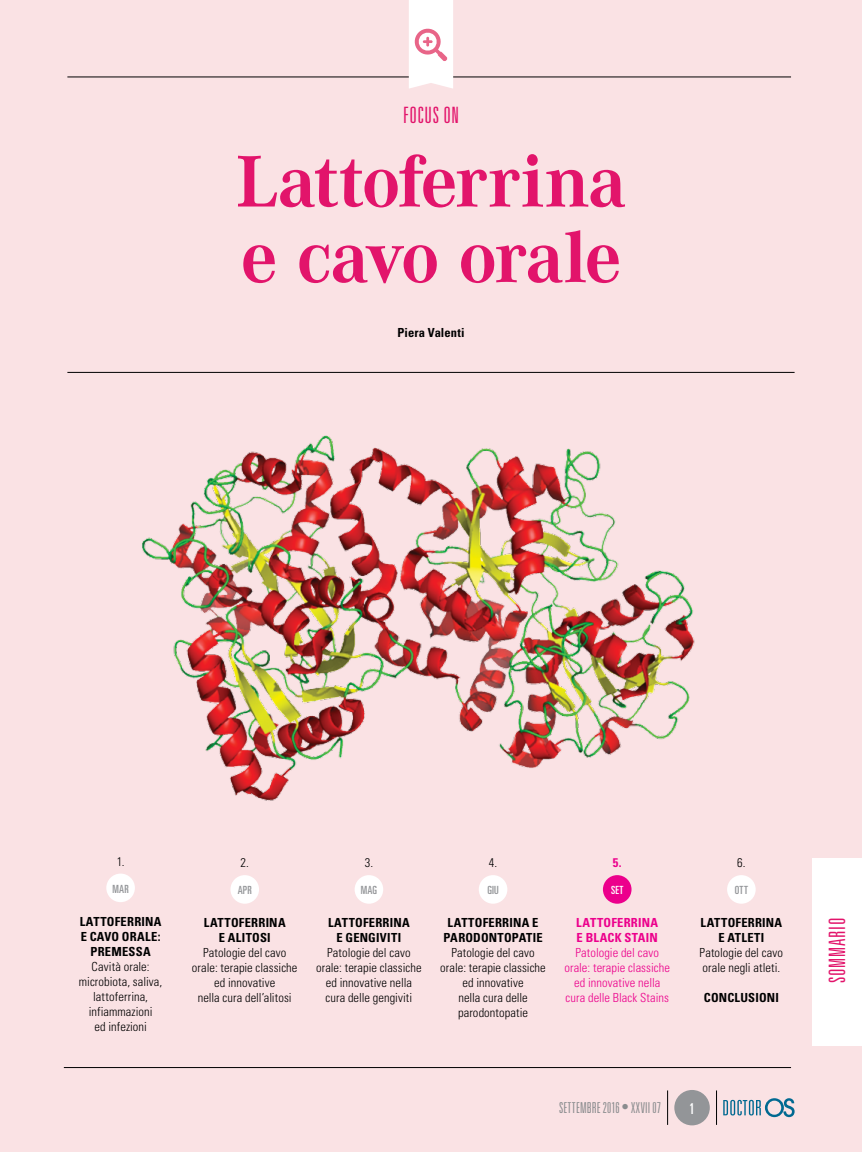
<style>
.page{position:relative;width:862px;height:1152px;background:#fff}
.page>*{position:absolute;margin:0;border:0;box-sizing:border-box;transform-origin:0 0}
.t1{font:700 71.5px/75.5px "Corporate ABQ";letter-spacing:-.025em;color:#e2146b}
.t2{font:300 ultra-condensed 22.5px "Univers LT Std";letter-spacing:.03em;color:#e2146b}
.t3{font:300 ultra-condensed 15px "Univers LT Std";letter-spacing:.015em;color:#8a8c8e}
.t4{font:ultra-condensed 15px "Univers LT Std";color:#fff}
.t5{font:300 condensed 12.5px/15px "Univers LT Std";letter-spacing:.005em;color:#000;text-align:center}
.t6{font:700 condensed 12.5px/15px "Univers LT Std";letter-spacing:.02em;color:#000;text-align:center}
.t7{font:300 condensed 12.5px/15px "Univers LT Std";letter-spacing:.005em;color:#ec008c;text-align:center}
.t8{font:700 condensed 12.5px/15px "Univers LT Std";letter-spacing:.02em;color:#ec008c}
.t9{font:ultra-condensed 11.25px "Univers LT Std";letter-spacing:.02em;color:#939598}
.t10{font:ultra-condensed 11.25px "Univers LT Std";color:#fff}
</style>
<div class="page">
<div style="left:0;top:0;width:861px;height:1152px;background:#fae2e4"></div>
<hr style="left:64px;top:1067px;width:726px;height:1px;background:#000">
<hr style="left:67px;top:77px;width:723px;height:1px;background:#000">
<hr style="left:67px;top:372px;width:727px;height:1px;background:#000">
<svg style="left:408px;top:0;width:45px;height:89px;background:#fceef2"></svg>
<div style="left:674px;top:1090px;width:35px;height:35px;background:#939598;border-radius:50%"></div>
<svg style="left:723px;top:1098px;width:71px;height:19px"></svg>
<hr style="left:716px;top:1090px;width:1px;height:34px;background:#000">
<hr style="left:667px;top:1090px;width:1px;height:34px;background:#000">
<img style="left:91px;top:371px;width:704px;height:430px">
<div style="left:106px;top:873px;width:29px;height:29px;background:#fff;border-radius:50%"></div>
<div style="left:230px;top:875px;width:29px;height:28px;background:#fff;border-radius:50%"></div>
<div style="left:354px;top:875px;width:29px;height:28px;background:#fff;border-radius:50%"></div>
<div style="left:478px;top:875px;width:29px;height:28px;background:#fff;border-radius:50%"></div>
<div style="left:602px;top:875px;width:29px;height:28px;background:#ec008c;border-radius:50%"></div>
<div style="left:726px;top:875px;width:29px;height:28px;background:#fff;border-radius:50%"></div>
<div style="left:811px;top:858px;width:50px;height:187px;background:#fff"></div>
<h2 class="t2" style="left:403px;top:104px;width:57px">FOCUS ON</h2>
<h1 class="t1" style="left:236px;top:145px;width:391px">Lattoferrina e cavo orale</h1>
<p class="t6" style="left:397px;top:325px;width:68px">Piera Valenti</p>
<p class="t5" style="left:117px;top:853px;width:9px">1.</p>
<p class="t9" style="left:112px;top:882px;width:18px">MAR</p>
<p class="t6" style="left:80px;top:913px;width:83px">LATTOFERRINA<br>E CAVO ORALE:<br>PREMESSA</p>
<p class="t5" style="left:79px;top:958px;width:85px">Cavità orale: microbiota, saliva, lattoferrina, infiammazioni<br>ed infezioni</p>
<p class="t5" style="left:240px;top:855px;width:10px">2.</p>
<p class="t9" style="left:237px;top:883px;width:16px">APR</p>
<p class="t6" style="left:204px;top:915px;width:83px">LATTOFERRINA<br>E ALITOSI</p>
<p class="t5" style="left:192px;top:945px;width:107px">Patologie del cavo orale: terapie classiche ed innovative<br>nella cura dell’alitosi</p>
<p class="t5" style="left:364px;top:855px;width:10px">3.</p>
<p class="t9" style="left:360px;top:883px;width:18px">MAG</p>
<p class="t6" style="left:328px;top:915px;width:83px">LATTOFERRINA<br>E GENGIVITI</p>
<p class="t5" style="left:316px;top:945px;width:107px">Patologie del cavo orale: terapie classiche ed innovative nella cura delle gengiviti</p>
<p class="t5" style="left:488px;top:855px;width:10px">4.</p>
<p class="t9" style="left:487px;top:883px;width:13px">GIU</p>
<p class="t6" style="left:443px;top:915px;width:101px">LATTOFERRINA E<br>PARODONTOPATIE</p>
<p class="t5" style="left:440px;top:945px;width:107px">Patologie del cavo orale: terapie classiche ed innovative<br>nella cura delle parodontopatie</p>
<p class="t8" style="left:612px;top:855px;width:10px">5.</p>
<p class="t10" style="left:610px;top:883px;width:14px">SET</p>
<p class="t8" style="left:576px;top:915px;width:83px">LATTOFERRINA<br>E BLACK STAIN</p>
<p class="t7" style="left:564px;top:945px;width:107px">Patologie del cavo orale: terapie classiche ed innovative nella cura delle Black Stains</p>
<p class="t5" style="left:736px;top:855px;width:10px">6.</p>
<p class="t9" style="left:734px;top:883px;width:15px">OTT</p>
<p class="t6" style="left:700px;top:915px;width:83px">LATTOFERRINA<br>E ATLETI</p>
<p class="t5" style="left:699px;top:945px;width:85px;text-align:left">Patologie del cavo orale negli atleti.</p>
<p class="t6" style="left:703px;top:990px;width:76px">CONCLUSIONI</p>
<p class="t3" style="left:558px;top:1100px;width:103px">SETTEMBRE 2016 • XXVII 07</p>
<p class="t4" style="left:688px;top:1100px;width:7px">1</p>
<h2 class="t2" style="left:825px;top:982px;width:66px;rotate:-90deg">SOMMARIO</h2>
</div>
